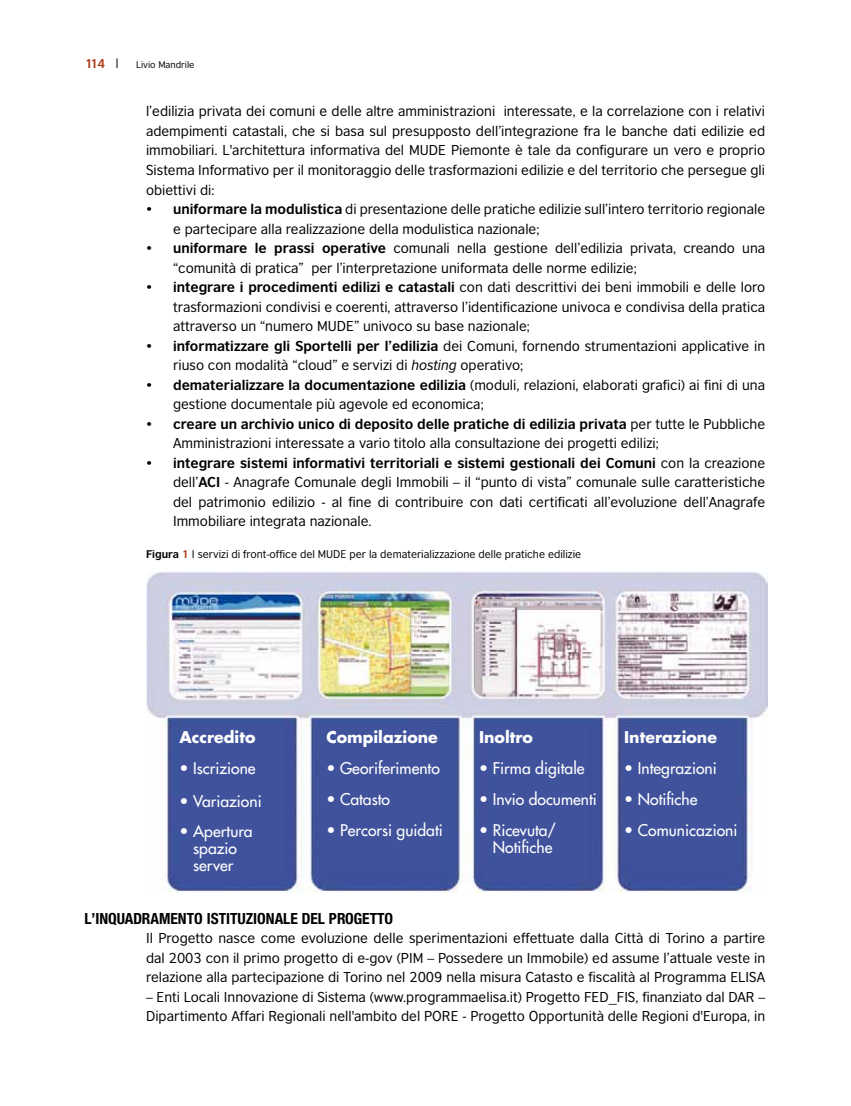
<style>
.page{position:relative;width:851px;height:1106px;background:#fff}
.page>*{position:absolute;margin:0;border:0;box-sizing:border-box;transform-origin:0 0}
.t1{font:16.5px "NH77";color:#000}
.t2{font:15.75px/16.5px "Futura";color:#fff;text-align:center}
.t3{font:700 15.75px "Futura";color:#fff}
.t4{font:13.5px/19.5px "British Council Sans";color:#000}
.t5{font:700 12px "British Council Sans";color:#b13c1b}
.t6{font:10.5px "British Council Sans";color:#000}
.t7{font:9.15px "British Council Sans";color:#000}
.s1{font-weight:700}
.s2{font-style:italic}
.s3{font-weight:700;color:#b13c1b}
</style>
<div class="page">
<img style="left:146px;top:571px;width:621px;height:321px">
<p class="t5" style="left:85px;top:56px;width:21px">114</p>
<p class="t7" style="left:136px;top:59px;width:60px">Livio Mandrile</p>
<p class="t4" style="left:146px;top:102px;width:620px;text-align:justify">l’edilizia privata dei comuni e delle altre amministrazioni interessate, e la correlazione con i relativi adempimenti catastali, che si basa sul presupposto dell’integrazione fra le banche dati edilizie ed immobiliari. L'architettura informativa del MUDE Piemonte è tale da configurare un vero e proprio Sistema Informativo per il monitoraggio delle trasformazioni edilizie e del territorio che persegue gli obiettivi di:</p>
<p class="t4" style="left:173px;top:199px;width:593px;text-indent:-27px">• <span class="s1">uniformare la modulistica</span> di presentazione delle pratiche edilizie sull’intero territorio regionale e partecipare alla realizzazione della modulistica nazionale;</p>
<p class="t4" style="left:173px;top:238px;width:593px;text-indent:-27px">• <span class="s1">uniformare le prassi operative</span> comunali nella gestione dell’edilizia privata, creando una “comunità di pratica” per l’interpretazione uniformata delle norme edilizie;</p>
<p class="t4" style="left:173px;top:277px;width:593px;text-align:justify;text-indent:-27px">• <span class="s1">integrare i procedimenti edilizi e catastali</span> con dati descrittivi dei beni immobili e delle loro trasformazioni condivisi e coerenti, attraverso l’identificazione univoca e condivisa della pratica attraverso un “numero MUDE” univoco su base nazionale;</p>
<p class="t4" style="left:173px;top:336px;width:593px;text-indent:-27px">• <span class="s1">informatizzare gli Sportelli per l’edilizia</span> dei Comuni, fornendo strumentazioni applicative in riuso con modalità “cloud” e servizi di <span class="s2">hosting</span> operativo;</p>
<p class="t4" style="left:173px;top:375px;width:593px;text-indent:-27px">• <span class="s1">dematerializzare la documentazione edilizia</span> (moduli, relazioni, elaborati grafici) ai fini di una gestione documentale più agevole ed economica;</p>
<p class="t4" style="left:173px;top:414px;width:593px;text-indent:-27px">• <span class="s1">creare un archivio unico di deposito delle pratiche di edilizia privata</span> per tutte le Pubbliche<br>Amministrazioni interessate a vario titolo alla consultazione dei progetti edilizi;</p>
<p class="t4" style="left:173px;top:453px;width:593px;text-align:justify;text-indent:-27px">• <span class="s1">integrare sistemi informativi territoriali e sistemi gestionali dei Comuni</span> con la creazione dell’<span class="s1">ACI</span> - Anagrafe Comunale degli Immobili – il “punto di vista” comunale sulle caratteristiche del patrimonio edilizio - al fine di contribuire con dati certificati all’evoluzione dell’Anagrafe Immobiliare integrata nazionale.</p>
<p class="t6" style="left:146px;top:547px;width:436px"><span class="s1">Figura</span> <span class="s3">1</span> I servizi di front-office del MUDE per la dematerializzazione delle pratiche edilizie</p>
<p class="t3" style="left:179px;top:726px;width:77px">Accredito</p>
<p class="t2" style="left:179px;top:760px;width:78px">• Iscrizione</p>
<p class="t2" style="left:179px;top:792px;width:84px">• Variazioni</p>
<p class="t2" style="left:179px;top:823px;width:75px">• Apertura spazio server</p>
<p class="t3" style="left:326px;top:726px;width:113px">Compilazione</p>
<p class="t2" style="left:326px;top:760px;width:115px">• Georiferimento</p>
<p class="t2" style="left:326px;top:791px;width:65px">• Catasto</p>
<p class="t2" style="left:326px;top:821px;width:118px">• Percorsi guidati</p>
<p class="t3" style="left:479px;top:726px;width:55px">Inoltro</p>
<p class="t2" style="left:479px;top:760px;width:107px">• Firma digitale</p>
<p class="t2" style="left:479px;top:791px;width:119px">• Invio documenti</p>
<p class="t2" style="left:479px;top:821px;width:79px;text-align:right">• Ricevuta/<br>Notifiche</p>
<p class="t3" style="left:624px;top:726px;width:94px">Interazione</p>
<p class="t2" style="left:624px;top:760px;width:94px">• Integrazioni</p>
<p class="t2" style="left:624px;top:791px;width:75px">• Notifiche</p>
<p class="t2" style="left:624px;top:821px;width:115px">• Comunicazioni</p>
<p class="t1" style="left:84px;top:907px;width:310px">L’INQUADRAMENTO ISTITUZIONALE DEL PROGETTO</p>
<p class="t4" style="left:146px;top:928px;width:620px;text-align:justify">Il Progetto nasce come evoluzione delle sperimentazioni effettuate dalla Città di Torino a partire dal 2003 con il primo progetto di e-gov (PIM – Possedere un Immobile) ed assume l’attuale veste in relazione alla partecipazione di Torino nel 2009 nella misura Catasto e fiscalità al Programma ELISA</p>
<p class="t4" style="left:146px;top:987px;width:620px">– Enti Locali Innovazione di Sistema (www.programmaelisa.it) Progetto FED_FIS, finanziato dal DAR –<br>Dipartimento Affari Regionali nell'ambito del PORE - Progetto Opportunità delle Regioni d'Europa, in</p>
</div>
